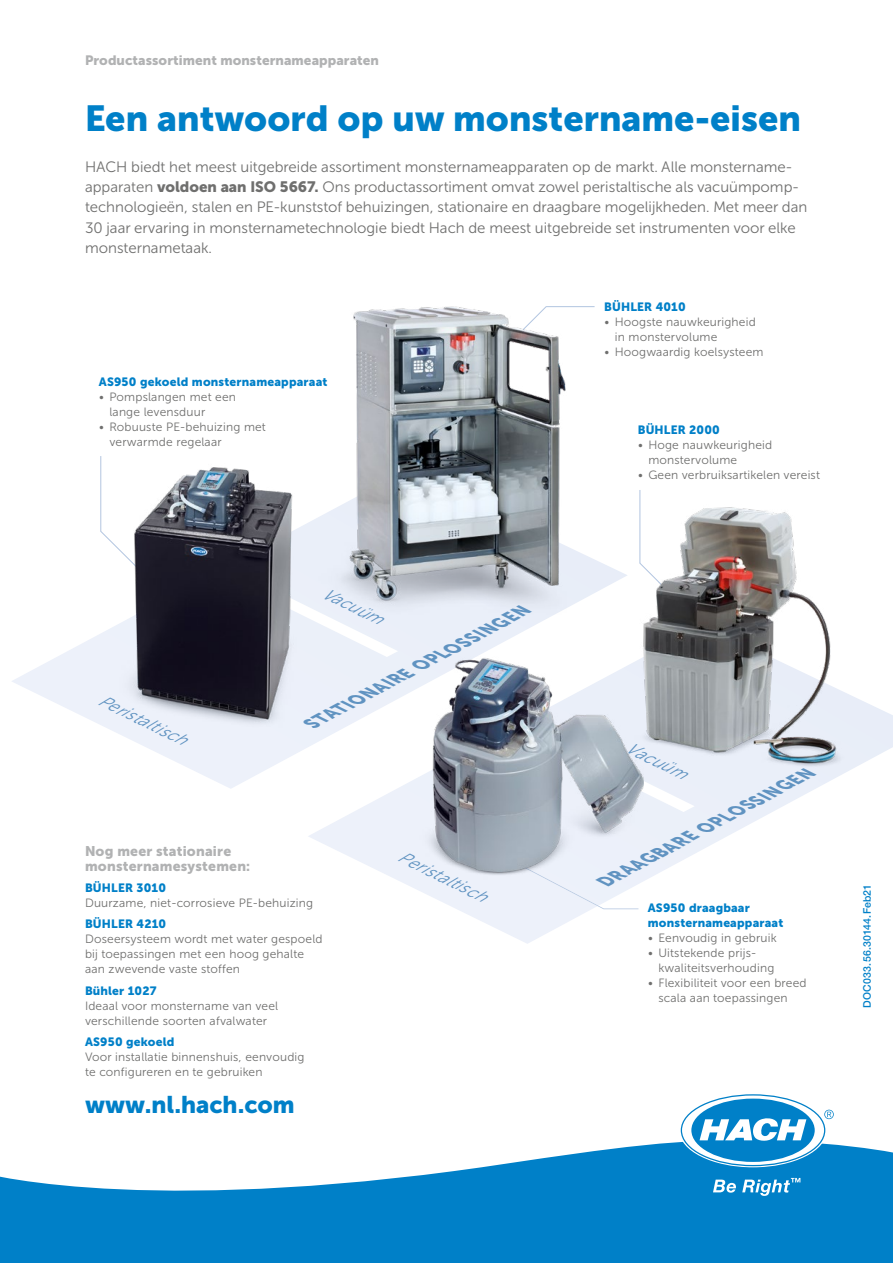
<style>
.page{position:relative;width:893px;height:1263px;background:#fff}
.page>*{position:absolute;margin:0;border:0;box-sizing:border-box;transform-origin:0 0}
.t1{font:36px "Museo Sans Cyrl 900";color:#0080c8}
.t2{font:24px "Museo Sans Cyrl 900";color:#0080c8}
.t3{font:italic 16.65px "Museo Sans Cyrl 900";color:#6093c1}
.t4{font:italic 16.65px "Museo Sans Cyrl 300";color:#6093c1}
.t5{font:15px/20.2px "Museo Sans Cyrl 300";color:#6f6f6e}
.t6{font:13.95px/15px "Museo Sans Cyrl 900";letter-spacing:.015em;color:#b1b2b3}
.t7{font:13.5px "Museo Sans Cyrl 900";letter-spacing:.005em;color:#b1b2b3}
.t8{font:12px/15px "Museo Sans Cyrl 300";letter-spacing:.015em;color:#6f6f6e}
.t9{font:12px/15px "Museo Sans Cyrl 900";letter-spacing:.015em;color:#0080c8}
.t10{font:500 10.5px "Helvetica Neue LTW1 G";letter-spacing:.02em;color:#0080c8}
.s1{font-family:"Museo Sans Cyrl 900"}
</style>
<div class="page">
<svg style="left:12px;top:546px;width:615px;height:243px"></svg>
<svg style="left:308px;top:625px;width:585px;height:319px"></svg>
<svg style="left:524px;top:902px;width:114px;height:7px"></svg>
<hr style="left:546px;top:306px;width:49px;height:1px;background:#b2c5e0">
<hr style="left:100px;top:456px;width:1px;height:75px;background:#b2c5e0">
<hr style="left:639px;top:490px;width:1px;height:73px;background:#b2c5e0">
<img style="left:630px;top:505px;width:227px;height:268px">
<img style="left:415px;top:650px;width:229px;height:252px">
<img style="left:93px;top:459px;width:231px;height:275px">
<img style="left:317px;top:306px;width:249px;height:308px">
<svg style="left:0;top:1142px;width:893px;height:121px;fill:#0080c8"></svg>
<svg style="left:681px;top:1094px;width:153px;height:72px"></svg>
<svg style="left:713px;top:1179px;width:23px;height:14px"></svg>
<svg style="left:742px;top:1178px;width:58px;height:18px"></svg>
<p class="t7" style="left:85px;top:53px;width:295px">Productassortiment monsternameapparaten</p>
<h1 class="t1" style="left:85px;top:98px;width:717px">Een antwoord op uw monstername-eisen</h1>
<p class="t5" style="left:85px;top:157px;width:724px">HACH biedt het meest uitgebreide assortiment monsternameapparaten op de markt. Alle monstername&shy;apparaten <span class="s1">voldoen aan ISO 5667.</span> Ons productassortiment omvat zowel peristaltische als vacuümpomp&shy;technologieën, stalen en PE-kunststof behuizingen, stationaire en draagbare mogelijkheden. Met meer dan 30 jaar ervaring in monsternametechnologie biedt Hach de meest uitgebreide set instrumenten voor elke monsternametaak.</p>
<p class="t9" style="left:99px;top:375px;width:230px">AS950 gekoeld monsternameapparaat</p>
<p class="t8" style="left:109px;top:390px;width:128px;text-indent:-11px">• Pompslangen met een lange levensduur</p>
<p class="t8" style="left:109px;top:420px;width:158px;text-indent:-11px">• Robuuste PE-behuizing met verwarmde regelaar</p>
<p class="t9" style="left:604px;top:299px;width:83px">BÜHLER 4010</p>
<p class="t8" style="left:615px;top:314px;width:142px;text-indent:-11px">• Hoogste nauwkeurigheid in monstervolume</p>
<p class="t8" style="left:604px;top:344px;width:161px">• Hoogwaardig koelsysteem</p>
<p class="t9" style="left:638px;top:423px;width:84px">BÜHLER 2000</p>
<p class="t8" style="left:648px;top:438px;width:125px;text-indent:-11px">• Hoge nauwkeurigheid monstervolume</p>
<p class="t8" style="left:638px;top:468px;width:184px">• Geen verbruiksartikelen vereist</p>
<h3 class="t4" style="left:103px;top:691px;width:96px;rotate:26deg">Peristaltisch</h3>
<h3 class="t4" style="left:327px;top:583px;width:66px;rotate:26deg">Vacuüm</h3>
<h3 class="t3" style="left:307px;top:715px;width:250px;rotate:-28deg">STATIONAIRE OPLOSSINGEN</h3>
<p class="t6" style="left:85px;top:843px;width:167px">Nog meer stationaire monsternamesystemen:</p>
<p class="t9" style="left:85px;top:880px;width:82px">BÜHLER 3010</p>
<p class="t8" style="left:85px;top:895px;width:230px">Duurzame, niet-corrosieve PE-behuizing</p>
<p class="t9" style="left:85px;top:917px;width:83px">BÜHLER 4210</p>
<p class="t8" style="left:85px;top:932px;width:239px">Doseersysteem wordt met water gespoeld bij toepassingen met een hoog gehalte aan zwevende vaste stoffen</p>
<p class="t9" style="left:85px;top:983px;width:73px">Bühler 1027</p>
<p class="t8" style="left:85px;top:998px;width:195px">Ideaal voor monstername van veel verschillende soorten afvalwater</p>
<p class="t9" style="left:85px;top:1034px;width:91px">AS950 gekoeld</p>
<p class="t8" style="left:85px;top:1050px;width:221px">Voor installatie binnenshuis, eenvoudig te configureren en te gebruiken</p>
<h2 class="t2" style="left:85px;top:1091px;width:211px">www.nl.hach.com</h2>
<h3 class="t4" style="left:403px;top:847px;width:96px;rotate:26deg">Peristaltisch</h3>
<h3 class="t4" style="left:631px;top:738px;width:66px;rotate:26deg">Vacuüm</h3>
<h3 class="t3" style="left:600px;top:873px;width:240px;rotate:-28deg">DRAAGBARE OPLOSSINGEN</h3>
<p class="t9" style="left:648px;top:901px;width:137px">AS950 draagbaar monsternameapparaat</p>
<p class="t8" style="left:648px;top:931px;width:130px">• Eenvoudig in gebruik</p>
<p class="t8" style="left:658px;top:946px;width:117px;text-indent:-11px">• Uitstekende prijs&shy;kwaliteitsverhouding</p>
<p class="t8" style="left:658px;top:976px;width:150px;text-indent:-11px">• Flexibiliteit voor een breed scala aan toepassingen</p>
<p class="t10" style="left:861px;top:1008px;width:126px;rotate:-90deg">DOC033.56.30144.Feb21</p>
</div>
